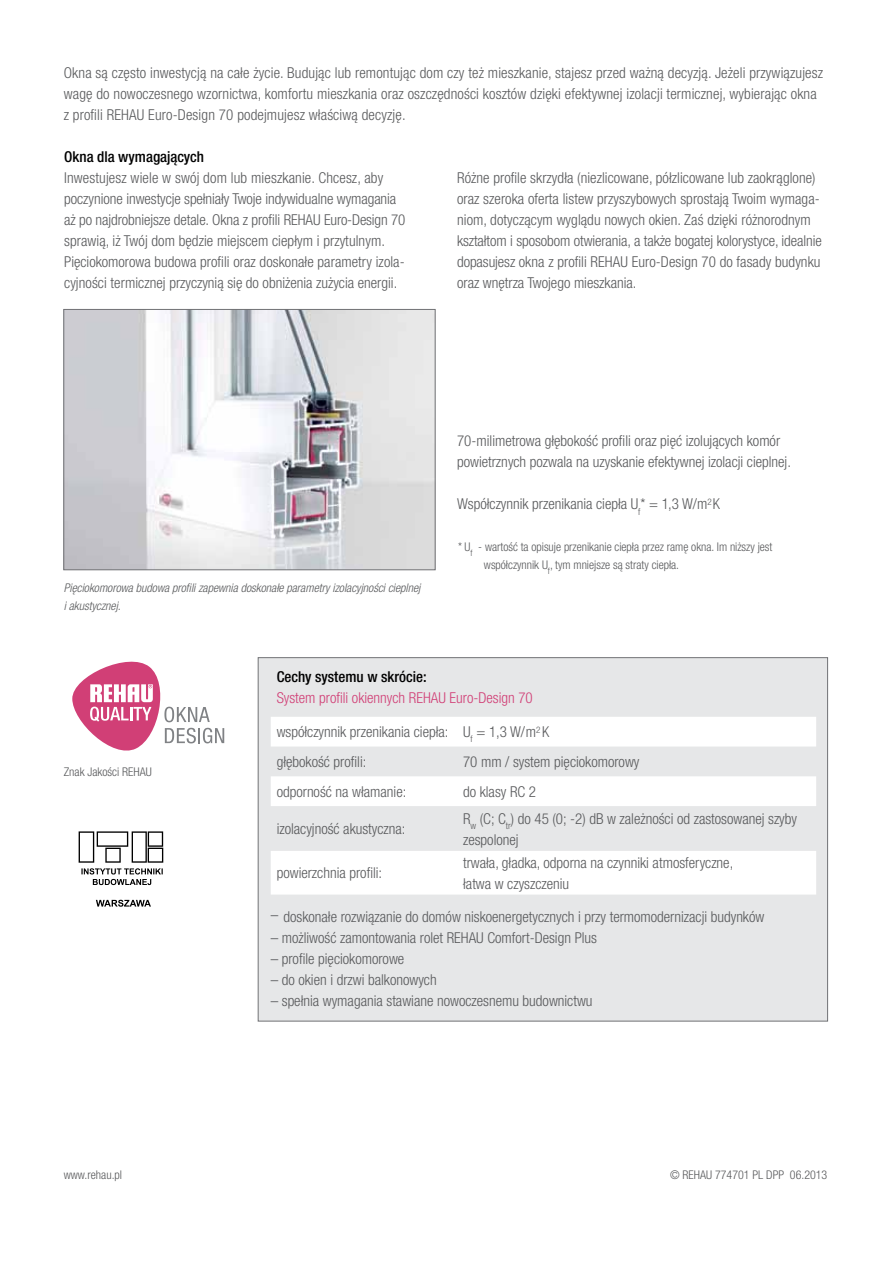
<style>
.page{position:relative;width:893px;height:1263px;background:#fff}
.page>*{position:absolute;margin:0;border:0;box-sizing:border-box;transform-origin:0 0}
.t1{font:300 condensed 15px/21px "Helvetica Neue LT Com";color:#58595b}
.t2{font:500 condensed 15px "Helvetica Neue LT Com";color:#000}
.t3{font:300 condensed 15px "Helvetica Neue LT Com";color:#d13f76}
.t4{font:300 condensed 12px/18px "Helvetica Neue LT Com";color:#58595b}
.t5{font:italic 300 condensed 12px/18px "Helvetica Neue LT Com";color:#58595b}
</style>
<div class="page">
<img style="left:66px;top:311px;width:367px;height:257px">
<div style="left:64px;top:309px;width:371px;height:261px;border:1px solid #717275"></div>
<div style="left:258px;top:657px;width:570px;height:364px;background:#e6e7e8;border:1px solid #717275"></div>
<svg style="left:271px;top:717px;width:545px;height:177px;fill:#fff"></svg>
<svg style="left:72px;top:661px;width:152px;height:90px"></svg>
<svg style="left:78px;top:831px;width:86px;height:76px"></svg>
<p class="t1" style="left:64px;top:63px;width:761px">Okna są często inwestycją na całe życie. Budując lub remontując dom czy też mieszkanie, stajesz przed ważną decyzją. Jeżeli przywiązujesz wagę do nowoczesnego wzornictwa, komfortu mieszkania oraz oszczędności kosztów dzięki efektywnej izolacji termicznej, wybierając okna z profili REHAU Euro-Design 70 podejmujesz właściwą decyzję.</p>
<p class="t2" style="left:64px;top:148px;width:141px">Okna dla wymagających</p>
<p class="t1" style="left:64px;top:168px;width:343px">Inwestujesz wiele w swój dom lub mieszkanie. Chcesz, aby poczynione inwestycje spełniały Twoje indywidualne wymagania aż po najdrobniejsze detale. Okna z profili REHAU Euro-Design 70 sprawią, iż Twój dom będzie miejscem ciepłym i przytulnym.<br>Pięciokomorowa budowa profili oraz doskonałe parametry izola&shy;cyjności termicznej przyczynią się do obniżenia zużycia energii.</p>
<p class="t1" style="left:457px;top:168px;width:366px">Różne profile skrzydła (niezlicowane, półzlicowane lub zaokrąglone) oraz szeroka oferta listew przyszybowych sprostają Twoim wymaga&shy;niom, dotyczącym wyglądu nowych okien. Zaś dzięki różnorodnym kształtom i sposobom otwierania, a także bogatej kolorystyce, idealnie dopasujesz okna z profili REHAU Euro-Design 70 do fasady budynku oraz wnętrza Twojego mieszkania.</p>
<p class="t1" style="left:457px;top:430px;width:335px">70-milimetrowa głębokość profili oraz pięć izolujących komór powietrznych pozwala na uzyskanie efektywnej izolacji cieplnej.</p>
<p class="t1" style="left:457px;top:493px;width:264px">Współczynnik przenikania ciepła U<sub>f</sub>* = 1,3 W/m<sup>2</sup> K</p>
<p class="t5" style="left:64px;top:579px;width:358px">Pięciokomorowa budowa profili zapewnia doskonałe parametry izolacyjności cieplnej i akustycznej.</p>
<p class="t4" style="left:484px;top:538px;width:290px;text-indent:-26px">* U<sub>f</sub> - wartość ta opisuje przenikanie ciepła przez ramę okna. Im niższy jest współczynnik U<sub>f</sub>, tym mniejsze są straty ciepła.</p>
<p class="t4" style="left:64px;top:762px;width:90px">Znak Jakości REHAU</p>
<p class="t2" style="left:277px;top:667px;width:152px">Cechy systemu w skrócie:</p>
<p class="t3" style="left:277px;top:689px;width:258px">System profili okiennych REHAU Euro-Design 70</p>
<p class="t1" style="left:277px;top:717px;width:274px;line-height:29.7px">współczynnik przenikania ciepła: U<sub>f</sub> = 1,3 W/m<sup>2</sup> K głębokość profili:</p>
<p class="t1" style="left:463px;top:751px;width:178px">70 mm / system pięciokomorowy</p>
<p class="t1" style="left:277px;top:781px;width:131px">odporność na włamanie:</p>
<p class="t1" style="left:463px;top:781px;width:74px">do klasy RC 2</p>
<p class="t1" style="left:277px;top:818px;width:130px">izolacyjność akustyczna:</p>
<p class="t1" style="left:463px;top:808px;width:335px">R<sub>w</sub> (C; C<sub>tr</sub>) do 45 (0; -2) dB w zależności od zastosowanej szyby zespolonej</p>
<p class="t1" style="left:277px;top:862px;width:107px">powierzchnia profili:</p>
<p class="t1" style="left:463px;top:852px;width:272px">trwała, gładka, odporna na czynniki atmosferyczne, łatwa w czyszczeniu</p>
<p class="t1" style="left:271px;top:906px;width:495px">– doskonałe rozwiązanie do domów niskoenergetycznych i przy termomodernizacji budynków</p>
<p class="t1" style="left:271px;top:927px;width:328px">– możliwość zamontowania rolet REHAU Comfort-Design Plus</p>
<p class="t1" style="left:271px;top:948px;width:135px">– profile pięciokomorowe</p>
<p class="t1" style="left:271px;top:969px;width:167px">– do okien i drzwi balkonowych</p>
<p class="t1" style="left:271px;top:990px;width:323px">– spełnia wymagania stawiane nowoczesnemu budownictwu</p>
<p class="t4" style="left:64px;top:1166px;width:60px">www.rehau.pl</p>
<p class="t4" style="left:670px;top:1166px;width:159px">© REHAU 774701 PL DPP 06.2013</p>
</div>
